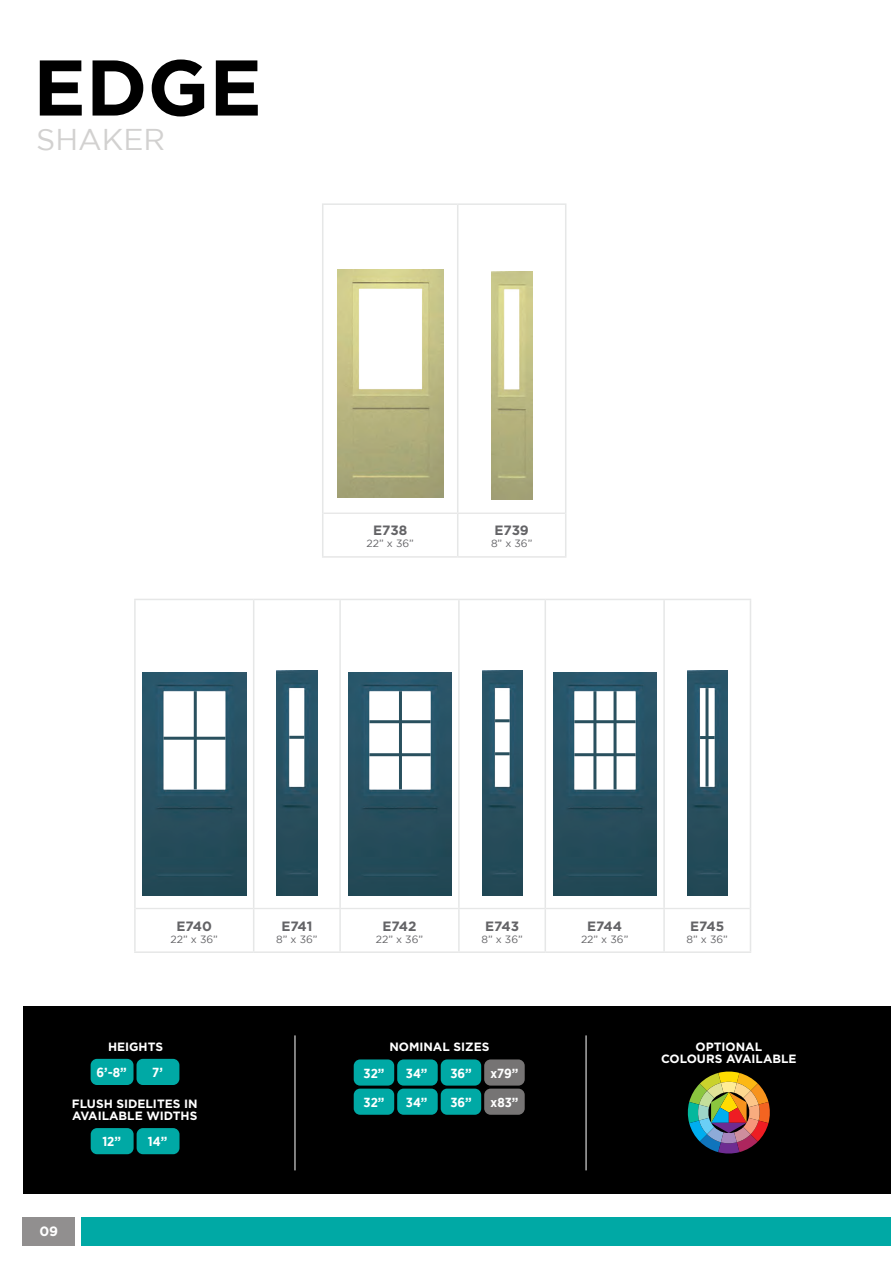
<style>
.page{position:relative;width:891px;height:1269px;background:#fff}
.page>*{position:absolute;margin:0;border:0;box-sizing:border-box;transform-origin:0 0}
.t1{font:700 78.75px "Gotham";color:#000}
.t2{font:30px "Gotham";color:#d2d1d0}
.t3{font:700 13.5px "Gotham";color:#636366}
.t4{font:700 13.5px "Gotham";color:#fff}
.t5{font:700 13.05px "Gotham Narrow";color:#fff}
.t6{font:700 12px/12px "Gotham";color:#fff}
.t7{font:10.5px "Gotham";color:#636366}
</style>
<div class="page">
<div style="left:0;top:1006px;width:891px;height:199px;background:#000"></div>
<hr style="left:322px;top:205px;width:1px;height:308px;background:#e6e7e7">
<hr style="left:457px;top:205px;width:1px;height:308px;background:#e6e7e7">
<hr style="left:322px;top:203px;width:136px;height:2px;background:#e6e7e7">
<hr style="left:458px;top:203px;width:108px;height:2px;background:#e6e7e7">
<hr style="left:565px;top:205px;width:1px;height:308px;background:#e6e7e7">
<hr style="left:458px;top:556px;width:108px;height:2px;background:#e6e7e7">
<hr style="left:322px;top:513px;width:1px;height:43px;background:#e6e7e7">
<hr style="left:565px;top:513px;width:1px;height:43px;background:#e6e7e7">
<hr style="left:323px;top:513px;width:135px;height:1px;background:#e6e7e7">
<hr style="left:458px;top:513px;width:107px;height:1px;background:#e6e7e7">
<hr style="left:457px;top:514px;width:1px;height:42px;background:#e6e7e7">
<hr style="left:322px;top:556px;width:136px;height:2px;background:#e6e7e7">
<img style="left:338px;top:269px;width:105px;height:228px">
<img style="left:492px;top:272px;width:40px;height:228px">
<hr style="left:254px;top:599px;width:86px;height:1px;background:#e6e7e7">
<hr style="left:459px;top:599px;width:86px;height:1px;background:#e6e7e7">
<hr style="left:664px;top:599px;width:87px;height:1px;background:#e6e7e7">
<hr style="left:134px;top:600px;width:2px;height:309px;background:#e6e7e7">
<hr style="left:339px;top:600px;width:2px;height:308px;background:#e6e7e7">
<hr style="left:545px;top:600px;width:1px;height:308px;background:#e6e7e7">
<hr style="left:750px;top:600px;width:1px;height:309px;background:#e6e7e7">
<hr style="left:134px;top:599px;width:120px;height:1px;background:#e6e7e7">
<hr style="left:340px;top:599px;width:119px;height:1px;background:#e6e7e7">
<hr style="left:545px;top:599px;width:119px;height:1px;background:#e6e7e7">
<hr style="left:253px;top:600px;width:1px;height:308px;background:#e6e7e7">
<hr style="left:458px;top:600px;width:2px;height:308px;background:#e6e7e7">
<hr style="left:663px;top:600px;width:2px;height:308px;background:#e6e7e7">
<hr style="left:254px;top:908px;width:86px;height:1px;background:#e6e7e7">
<hr style="left:459px;top:908px;width:86px;height:1px;background:#e6e7e7">
<hr style="left:664px;top:908px;width:86px;height:1px;background:#e6e7e7">
<hr style="left:254px;top:951px;width:86px;height:2px;background:#e6e7e7">
<hr style="left:459px;top:951px;width:86px;height:2px;background:#e6e7e7">
<hr style="left:545px;top:951px;width:119px;height:2px;background:#e6e7e7">
<hr style="left:664px;top:951px;width:87px;height:2px;background:#e6e7e7">
<hr style="left:134px;top:909px;width:2px;height:42px;background:#e6e7e7">
<hr style="left:339px;top:909px;width:2px;height:42px;background:#e6e7e7">
<hr style="left:750px;top:909px;width:1px;height:42px;background:#e6e7e7">
<hr style="left:136px;top:908px;width:118px;height:1px;background:#e6e7e7">
<hr style="left:340px;top:908px;width:119px;height:1px;background:#e6e7e7">
<hr style="left:545px;top:908px;width:119px;height:1px;background:#e6e7e7">
<hr style="left:253px;top:909px;width:1px;height:42px;background:#e6e7e7">
<hr style="left:458px;top:909px;width:2px;height:42px;background:#e6e7e7">
<hr style="left:545px;top:909px;width:1px;height:42px;background:#e6e7e7">
<hr style="left:663px;top:909px;width:2px;height:42px;background:#e6e7e7">
<hr style="left:134px;top:951px;width:120px;height:2px;background:#e6e7e7">
<hr style="left:340px;top:951px;width:119px;height:2px;background:#e6e7e7">
<img style="left:143px;top:672px;width:103px;height:223px">
<img style="left:277px;top:670px;width:40px;height:225px">
<img style="left:348px;top:672px;width:103px;height:223px">
<img style="left:482px;top:670px;width:40px;height:225px">
<img style="left:553px;top:672px;width:103px;height:223px">
<img style="left:687px;top:670px;width:41px;height:225px">
<div style="left:91px;top:1128px;width:43px;height:26px;background:#00a9a5;border-radius:6px"></div>
<div style="left:137px;top:1128px;width:43px;height:26px;background:#00a9a5;border-radius:6px"></div>
<div style="left:91px;top:1059px;width:43px;height:26px;background:#00a9a5;border-radius:6px"></div>
<div style="left:137px;top:1059px;width:42px;height:26px;background:#00a9a5;border-radius:6px"></div>
<img style="left:687px;top:1071px;width:83px;height:83px">
<hr style="left:295px;top:1035px;width:1px;height:135px;background:#fff">
<hr style="left:586px;top:1035px;width:1px;height:135px;background:#fff">
<div style="left:354px;top:1059px;width:40px;height:27px;background:#00a9a5;border-radius:6px"></div>
<div style="left:397px;top:1059px;width:41px;height:27px;background:#00a9a5;border-radius:6px"></div>
<div style="left:441px;top:1059px;width:40px;height:27px;background:#00a9a5;border-radius:6px"></div>
<div style="left:484px;top:1059px;width:41px;height:27px;background:#767474;border-radius:6px"></div>
<div style="left:354px;top:1089px;width:40px;height:26px;background:#00a9a5;border-radius:6px"></div>
<div style="left:397px;top:1089px;width:41px;height:26px;background:#00a9a5;border-radius:6px"></div>
<div style="left:441px;top:1089px;width:40px;height:26px;background:#00a9a5;border-radius:6px"></div>
<div style="left:484px;top:1089px;width:41px;height:26px;background:#767474;border-radius:6px"></div>
<div style="left:0;top:0;width:23px;height:1269px;background:#fff"></div>
<div style="left:23px;top:1216px;width:52px;height:30px;background:#918f8f"></div>
<div style="left:81px;top:1216px;width:810px;height:30px;background:#00a9a5"></div>
<div style="left:0;top:1194px;width:891px;height:22px;background:#fff"></div>
<h1 class="t1" style="left:33px;top:35px;width:230px">EDGE</h1>
<h2 class="t2" style="left:36px;top:120px;width:131px">SHAKER</h2>
<p class="t3" style="left:373px;top:522px;width:36px">E738</p>
<p class="t7" style="left:367px;top:537px;width:49px">22” x 36”</p>
<p class="t3" style="left:495px;top:522px;width:36px">E739</p>
<p class="t7" style="left:491px;top:537px;width:43px">8” x 36”</p>
<p class="t3" style="left:177px;top:917px;width:37px">E740</p>
<p class="t7" style="left:171px;top:932px;width:49px">22” x 36”</p>
<p class="t3" style="left:281px;top:917px;width:32px">E741</p>
<p class="t7" style="left:276px;top:932px;width:43px">8” x 36”</p>
<p class="t3" style="left:383px;top:917px;width:35px">E742</p>
<p class="t7" style="left:376px;top:932px;width:49px">22” x 36”</p>
<p class="t3" style="left:485px;top:917px;width:35px">E743</p>
<p class="t7" style="left:481px;top:932px;width:43px">8” x 36”</p>
<p class="t3" style="left:587px;top:917px;width:36px">E744</p>
<p class="t7" style="left:581px;top:932px;width:49px">22” x 36”</p>
<p class="t3" style="left:690px;top:917px;width:36px">E745</p>
<p class="t7" style="left:687px;top:932px;width:43px">8” x 36”</p>
<p class="t6" style="left:108px;top:1041px;width:56px">HEIGHTS</p>
<p class="t6" style="left:661px;top:1041px;width:137px;text-align:center">OPTIONAL<br>COLOURS AVAILABLE</p>
<p class="t6" style="left:389px;top:1041px;width:102px">NOMINAL SIZES</p>
<p class="t5" style="left:97px;top:1064px;width:32px">6’-8”</p>
<p class="t5" style="left:152px;top:1064px;width:12px">7’</p>
<p class="t6" style="left:72px;top:1098px;width:127px">FLUSH SIDELITES IN<br>AVAILABLE WIDTHS</p>
<p class="t5" style="left:102px;top:1133px;width:20px">12”</p>
<p class="t5" style="left:148px;top:1133px;width:21px">14”</p>
<p class="t4" style="left:39px;top:1222px;width:20px">09</p>
<p class="t5" style="left:364px;top:1065px;width:22px">32”</p>
<p class="t5" style="left:406px;top:1065px;width:23px">34”</p>
<p class="t5" style="left:450px;top:1065px;width:23px">36”</p>
<p class="t5" style="left:491px;top:1065px;width:29px">x79”</p>
<p class="t5" style="left:364px;top:1094px;width:22px">32”</p>
<p class="t5" style="left:406px;top:1094px;width:23px">34”</p>
<p class="t5" style="left:450px;top:1094px;width:23px">36”</p>
<p class="t5" style="left:491px;top:1094px;width:29px">x83”</p>
</div>
